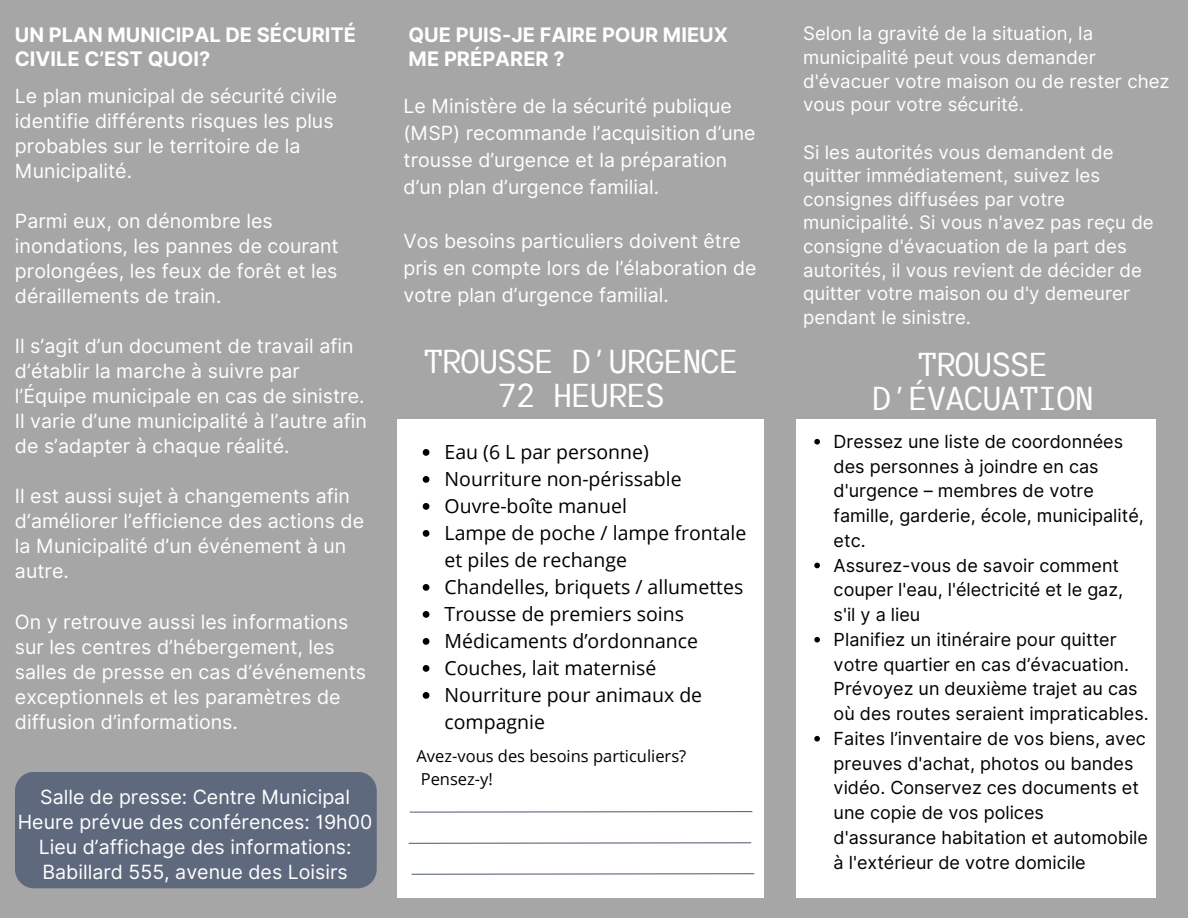
<style>
.page{position:relative;width:1188px;height:918px;background:#a6a6a6}
.page>*{position:absolute;margin:0;border:0;box-sizing:border-box;transform-origin:0 0}
.t1{font:33px/33.8px "TT Interphases Mono";letter-spacing:-.04em;color:#fff;text-align:center}
.t2{font:700 19.95px/23.9px "Inter";color:#fff}
.t3{font:19.65px/25px "Inter";color:#fff}
.t4{font:19.5px/27px "Open Sans";color:#000}
.t5{font:19.5px/27px "Inter";color:#fff}
.t6{font:18.6px/23.7px "Inter";color:#fff}
.t7{font:18px/24.8px "Inter";color:#000}
.t8{font:16.5px "Open Sans";color:#000}
</style>
<div class="page">
<div style="left:398px;top:419px;width:366px;height:479px;background:#fff"></div>
<svg style="left:411px;top:873px;width:344px;height:2px"></svg>
<svg style="left:409px;top:811px;width:344px;height:2px"></svg>
<div style="left:797px;top:419px;width:359px;height:479px;background:#fff"></div>
<div style="left:15px;top:772px;width:362px;height:116px;background:#5e697e;border-radius:19px"></div>
<svg style="left:408px;top:842px;width:344px;height:2px"></svg>
<svg style="left:423px;top:449px;width:6px;height:7px"></svg>
<svg style="left:423px;top:476px;width:6px;height:7px"></svg>
<svg style="left:423px;top:503px;width:6px;height:7px"></svg>
<svg style="left:423px;top:530px;width:6px;height:7px"></svg>
<svg style="left:423px;top:584px;width:6px;height:7px"></svg>
<svg style="left:423px;top:611px;width:6px;height:7px"></svg>
<svg style="left:423px;top:638px;width:6px;height:7px"></svg>
<svg style="left:423px;top:665px;width:6px;height:7px"></svg>
<svg style="left:423px;top:692px;width:6px;height:7px"></svg>
<svg style="left:814px;top:439px;width:6px;height:6px"></svg>
<svg style="left:814px;top:563px;width:6px;height:5px"></svg>
<svg style="left:814px;top:637px;width:6px;height:6px"></svg>
<svg style="left:814px;top:736px;width:6px;height:6px"></svg>
<h2 class="t2" style="left:15px;top:23px;width:343px">UN PLAN MUNICIPAL DE SÉCURITÉ<br>CIVILE C’EST QUOI?</h2>
<h2 class="t2" style="left:409px;top:23px;width:321px">QUE PUIS-JE FAIRE POUR MIEUX<br>ME PRÉPARER ?</h2>
<h3 class="t3" style="left:15px;top:84px;width:324px">Le plan municipal de sécurité civile identifie différents risques les plus probables sur le territoire de la<br>Municipalité.</h3>
<h3 class="t3" style="left:15px;top:209px;width:325px">Parmi eux, on dénombre les inondations, les pannes de courant prolongées, les feux de forêt et les déraillements de train.</h3>
<h3 class="t3" style="left:15px;top:334px;width:354px">Il s’agit d’un document de travail afin d’établir la marche à suivre par l’Équipe municipale en cas de sinistre.<br>Il varie d’une municipalité à l’autre afin de s’adapter à chaque réalité.</h3>
<h3 class="t3" style="left:15px;top:484px;width:351px">Il est aussi sujet à changements afin d’améliorer l’efficience des actions de la Municipalité d’un événement à un autre.</h3>
<h3 class="t3" style="left:15px;top:609px;width:353px">On y retrouve aussi les informations sur les centres d’hébergement, les salles de presse en cas d’événements exceptionnels et les paramètres de diffusion d’informations.</h3>
<p class="t5" style="left:404px;top:92px;width:354px">Le Ministère de la sécurité publique (MSP) recommande l’acquisition d’une trousse d’urgence et la préparation d’un plan d’urgence familial.</p>
<p class="t5" style="left:404px;top:227px;width:354px">Vos besoins particuliers doivent être pris en compte lors de l’élaboration de votre plan d’urgence familial.</p>
<h3 class="t1" style="left:423px;top:344px;width:317px">TROUSSE D’URGENCE<br>72 HEURES</h3>
<p class="t4" style="left:445px;top:438px;width:206px">Eau (6 L par personne)</p>
<p class="t4" style="left:445px;top:465px;width:239px">Nourriture non-périssable</p>
<p class="t4" style="left:445px;top:492px;width:184px">Ouvre-boîte manuel</p>
<p class="t4" style="left:445px;top:519px;width:303px">Lampe de poche / lampe frontale et piles de rechange</p>
<p class="t4" style="left:445px;top:573px;width:300px">Chandelles, briquets / allumettes</p>
<p class="t4" style="left:445px;top:600px;width:241px">Trousse de premiers soins</p>
<p class="t4" style="left:445px;top:627px;width:255px">Médicaments d’ordonnance</p>
<p class="t4" style="left:445px;top:654px;width:213px">Couches, lait maternisé</p>
<p class="t4" style="left:445px;top:681px;width:259px">Nourriture pour animaux de compagnie</p>
<p class="t8" style="left:416px;top:745px;width:271px">Avez-vous des besoins particuliers?</p>
<p class="t8" style="left:421px;top:767px;width:74px">Pensez-y!</p>
<h3 class="t3" style="left:18px;top:784px;width:356px;text-align:center">Salle de presse: Centre Municipal Heure prévue des conférences: 19h00<br>Lieu d’affichage des informations:<br>Babillard 555, avenue des Loisirs</h3>
<h3 class="t6" style="left:803px;top:22px;width:368px">Selon la gravité de la situation, la municipalité peut vous demander d'évacuer votre maison ou de rester chez vous pour votre sécurité.</h3>
<h1 class="t6" style="left:803px;top:140px;width:352px">Si les autorités vous demandent de quitter immédiatement, suivez les consignes diffusées par votre municipalité. Si vous n'avez pas reçu de consigne d'évacuation de la part des autorités, il vous revient de décider de quitter votre maison ou d'y demeurer pendant le sinistre.</h1>
<h3 class="t1" style="left:871px;top:348px;width:225px">TROUSSE<br>D’ÉVACUATION</h3>
<h3 class="t7" style="left:834px;top:429px;width:312px">Dressez une liste de coordonnées des personnes à joindre en cas d'urgence – membres de votre famille, garderie, école, municipalité, etc.</h3>
<h1 class="t7" style="left:834px;top:553px;width:291px">Assurez-vous de savoir comment couper l'eau, l'électricité et le gaz, s'il y a lieu</h1>
<p class="t7" style="left:834px;top:627px;width:317px">Planifiez un itinéraire pour quitter votre quartier en cas d’évacuation.<br>Prévoyez un deuxième trajet au cas où des routes seraient impraticables.</p>
<p class="t7" style="left:834px;top:726px;width:316px">Faites l’inventaire de vos biens, avec preuves d'achat, photos ou bandes vidéo. Conservez ces documents et une copie de vos polices d'assurance habitation et automobile à l'extérieur de votre domicile</p>
</div>
